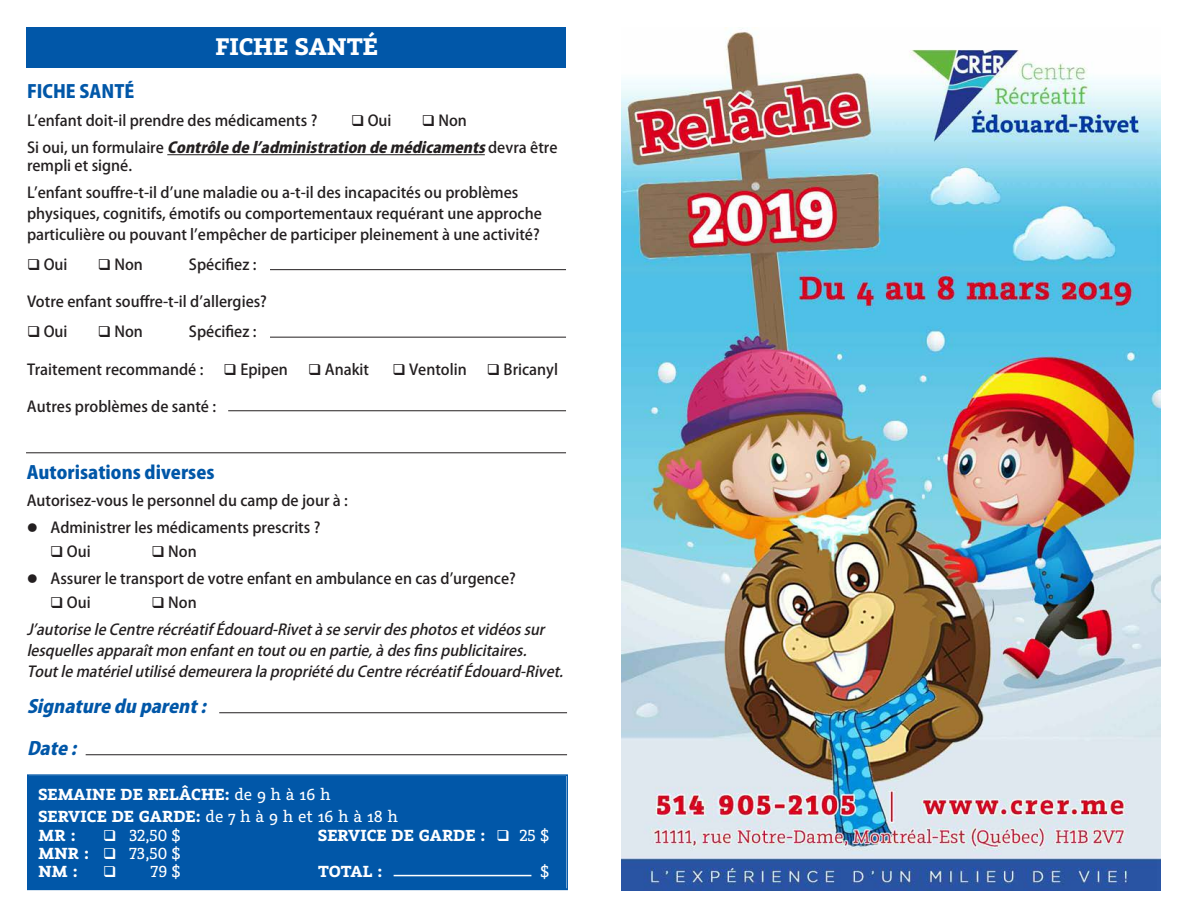
<style>
.page{position:relative;width:1188px;height:918px;background:#fff}
.page>*{position:absolute;margin:0;border:0;box-sizing:border-box;transform-origin:0 0}
.t1{font:700 27px "Graublau Slab";color:#fff}
.t2{font:700 18px/21.6px "Graublau Slab";letter-spacing:.01em;color:#fff}
.t3{font:800 18px "Koz Go Pro";color:#0157a8}
.t4{font:18px/18px "Graublau Slab";color:#fff;text-align:justify}
.t5{font:italic 800 18px "Koz Go Pro";color:#0157a8}
.t6{font:500 15px/27px "Koz Go Pro";color:#231f20}
.t7{font:italic 500 15px/27px "Koz Go Pro";color:#231f20}
.t8{font:italic 800 15px/27px "Koz Go Pro";color:#231f20}
.s1{font-weight:500;font-style:normal}
.s2{font-style:normal}
.s3{font-weight:400}
.s4{font-weight:700}
</style>
<div class="page">
<div style="left:28px;top:776px;width:538px;height:113px;background:#0157a8"></div>
<div style="left:27px;top:774px;width:541px;height:116px;border:2px solid #0157a8"></div>
<img style="left:621px;top:27px;width:540px;height:864px">
<div style="left:26px;top:27px;width:540px;height:41px;background:#0157a8"></div>
<hr style="left:167px;top:154px;width:318px;height:1px;background:#231f20">
<hr style="left:219px;top:712px;width:348px;height:1px;background:#231f20">
<hr style="left:86px;top:754px;width:481px;height:1px;background:#231f20">
<hr style="left:270px;top:269px;width:296px;height:1px;background:#231f20">
<hr style="left:270px;top:337px;width:296px;height:1px;background:#231f20">
<hr style="left:228px;top:410px;width:338px;height:1px;background:#231f20">
<hr style="left:26px;top:452px;width:540px;height:1px;background:#231f20">
<hr style="left:394px;top:875px;width:137px;height:1px;background:#fff">
<h1 class="t1" style="left:216px;top:39px;width:164px">FICHE SANTÉ</h1>
<p class="t3" style="left:27px;top:79px;width:109px">FICHE SANTÉ</p>
<p class="t6" style="left:27px;top:108px;width:292px">L’enfant doit-il prendre des médicaments ?</p>
<p class="t6" style="left:351px;top:108px;width:42px">❑ Oui</p>
<p class="t8" style="left:27px;top:108px;width:532px;text-indent:395px">❑ <span class="s1">Non<br>S i o u i , u n f o r m u l a i r e</span> Contrôledel’administration demédicaments <span class="s1">d e v r a ê t r e</span></p>
<p class="t6" style="left:27px;top:153px;width:493px">rempli et signé.<br>L’enfant souffre-t-il d’une maladie ou a-t-il des incapacités ou problèmes</p>
<p class="t6" style="left:27px;top:204px;width:516px;line-height:21px">physiques, cognitifs, émotifs ou comportementaux requérant une approche particulière ou pouvant l’empêcher de participer pleinement à une activité?</p>
<p class="t6" style="left:27px;top:252px;width:42px">❑ Oui</p>
<p class="t6" style="left:98px;top:252px;width:47px">❑ Non</p>
<p class="t6" style="left:189px;top:252px;width:69px">Spécifiez :</p>
<p class="t6" style="left:27px;top:289px;width:242px">Votre enfant souffre-t-il d’allergies?</p>
<p class="t6" style="left:27px;top:319px;width:42px">❑ Oui</p>
<p class="t6" style="left:98px;top:319px;width:47px">❑ Non</p>
<p class="t6" style="left:189px;top:319px;width:69px">Spécifiez :</p>
<p class="t6" style="left:27px;top:356px;width:178px">Traitement recommandé :</p>
<p class="t6" style="left:224px;top:356px;width:66px">❑ Epipen</p>
<p class="t6" style="left:308px;top:356px;width:63px">❑ Anakit</p>
<p class="t6" style="left:393px;top:356px;width:76px">❑ Ventolin</p>
<p class="t6" style="left:487px;top:356px;width:73px">❑ Bricanyl</p>
<p class="t6" style="left:27px;top:394px;width:191px">Autres problèmes de santé :</p>
<p class="t3" style="left:27px;top:461px;width:189px">Autorisations diverses</p>
<p class="t6" style="left:27px;top:488px;width:323px">Autorisez-vous le personnel du camp de jour à :</p>
<p class="t6" style="left:27px;top:515px;width:295px">● Administrer les médicaments prescrits ?</p>
<p class="t6" style="left:50px;top:539px;width:42px">❑ Oui</p>
<p class="t6" style="left:151px;top:539px;width:47px">❑ Non</p>
<p class="t6" style="left:27px;top:566px;width:491px">● Assurer le transport de votre enfant en ambulance en cas d’urgence?</p>
<p class="t6" style="left:50px;top:590px;width:42px">❑ Oui</p>
<p class="t7" style="left:27px;top:590px;width:523px;text-indent:125px">❑ <span class="s2">Non<br></span>J’autoriseleCentrerécréatif Édouard-Rivetàseservirdesphotosetvidéossur</p>
<p class="t7" style="left:27px;top:641px;width:542px;line-height:21px">lesquellesapparaîtmon enfanten toutou en partie,àdesfinspublicitaires.<br>Toutlematérielutilisédemeureralapropriétédu Centrerécréatif Édouard-Rivet.</p>
<p class="t5" style="left:27px;top:695px;width:186px">Signaturedu parent:</p>
<p class="t5" style="left:27px;top:737px;width:56px">Date:</p>
<p class="t2" style="left:38px;top:786px;width:361px">SEMAINE DE RELÂCHE: <span class="s3">de 9 h à 16 h<br></span>SERVICE DE GARDE: <span class="s3">de 7 h à 9 h et 16 h à 18 h</span></p>
<p class="t2" style="left:39px;top:827px;width:39px">MR :</p>
<p class="t4" style="left:39px;top:829px;width:143px;text-indent:65px">❑ 32,50 $ <span class="s4">MNR :</span> ❑ 73,50 $ <span class="s4">NM :</span></p>
<p class="t2" style="left:318px;top:820px;width:232px;line-height:36px">SERVICE DE GARDE : ❑ <span class="s3">25 $<br></span>TOTAL :</p>
<p class="t4" style="left:541px;top:865px;width:10px">$</p>
<p class="t4" style="left:103px;top:865px;width:79px">❑ 79 $</p>
</div>
